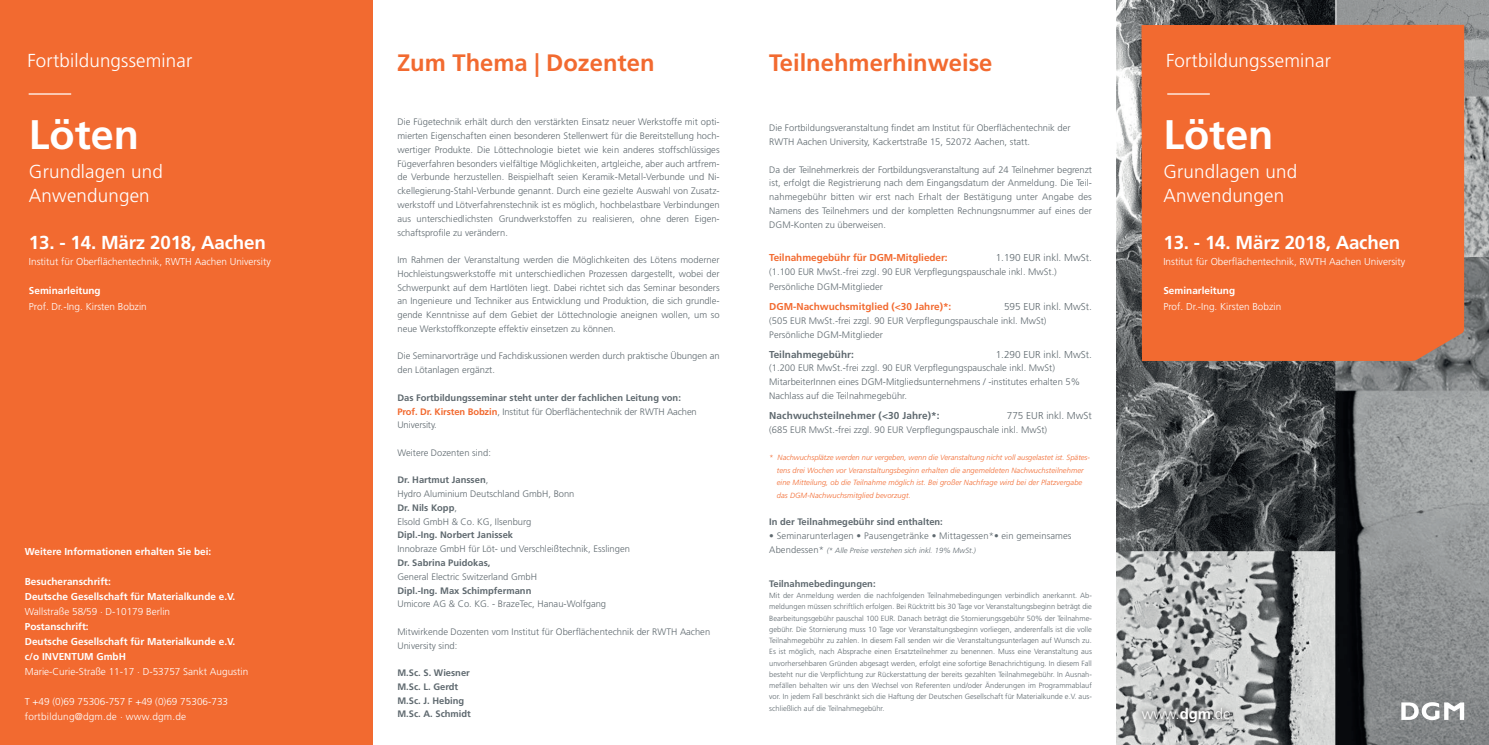
<style>
.page{position:relative;width:1489px;height:745px;background:#fff}
.page>*{position:absolute;margin:0;border:0;box-sizing:border-box;transform-origin:0 0}
.t1{font:700 41.25px "Frutiger LT Std";color:#fff}
.t2{font:700 23.75px "Frutiger LT Std";color:#f26a30}
.t3{font:300 18.75px/23.8px "Frutiger LT Std";letter-spacing:.01em;color:#fff}
.t4{font:700 18.75px "Frutiger LT Std";letter-spacing:-.01em;color:#fff}
.t5{font:300 15px "Frutiger LT Std";color:#fff}
.t6{font:300 10px "Frutiger LT Std";color:#fff}
.t7{font:700 10px/15px "Frutiger LT Std";color:#fff}
.t8{font:300 10px "Frutiger LT Std";color:#5f696f}
.t9{font:700 10px "Frutiger LT Std";letter-spacing:-.005em;color:#f26a30}
.t10{font:300 10px/15px "Frutiger LT Std";letter-spacing:.02em;color:#fff}
.t11{font:700 10px "Frutiger LT Std";letter-spacing:.01em;color:#5f696f}
.t12{font:300 9.38px/13.8px "Frutiger LT Std";color:#5f696f}
.t13{font:700 9.38px/13.8px "Frutiger LT Std";color:#5f696f}
.t14{font:300 7.5px/11.2px "Frutiger LT Std";color:#5f696f;text-align:justify}
.t15{font:italic 300 7.5px/12.5px "Frutiger LT Std";letter-spacing:.01em;color:#f26a30}
.t16{font:italic 300 7.5px "Frutiger LT Std";letter-spacing:.01em;color:#5f696f}
.s1{color:#f26a30}
.s2{font-weight:300}
.s3{font-weight:700}
.s4{font-style:normal;font-size:9.38px}
</style>
<div class="page">
<img style="left:1116px;top:0;width:372px;height:744px">
<div style="left:1141px;top:25px;width:322px;height:336px;background:#f26a30"></div>
<div style="left:0;top:0;width:372px;height:744px;background:#f26a30"></div>
<svg style="left:1401px;top:701px;width:62px;height:18px"></svg>
<svg style="left:1135px;top:701px;width:101px;height:26px;background:#9c9d9d"></svg>
<hr style="left:1167px;top:93px;width:42px;height:2px;background:#fff">
<hr style="left:29px;top:93px;width:42px;height:2px;background:#fff">
<h3 class="t3" style="left:27px;top:49px;width:166px">Fortbildungsseminar</h3>
<h2 class="t2" style="left:769px;top:49px;width:225px">Teilnehmerhinweise</h2>
<h2 class="t2" style="left:397px;top:49px;width:259px">Zum Thema | Dozenten</h2>
<h1 class="t1" style="left:29px;top:110px;width:112px">Löten</h1>
<h3 class="t3" style="left:29px;top:159px;width:135px">Grundlagen und<br>Anwendungen</h3>
<h3 class="t4" style="left:29px;top:231px;width:238px">13. - 14. März 2018, Aachen</h3>
<p class="t6" style="left:29px;top:256px;width:243px">Institut für Oberflächentechnik, RWTH Aachen University</p>
<p class="t7" style="left:29px;top:283px;width:73px">Seminarleitung</p>
<p class="t6" style="left:29px;top:301px;width:119px">Prof. Dr.-Ing. Kirsten Bobzin</p>
<p class="t7" style="left:25px;top:543px;width:188px">Weitere Informationen erhalten Sie bei:</p>
<p class="t7" style="left:25px;top:573px;width:212px">Besucheranschrift:<br>Deutsche Gesellschaft für Materialkunde e.V.</p>
<p class="t6" style="left:25px;top:605px;width:147px">Wallstraße 58/59 . D-10179 Berlin</p>
<p class="t7" style="left:25px;top:618px;width:212px">Postanschrift:<br>Deutsche Gesellschaft für Materialkunde e.V. c/o INVENTUM GmbH</p>
<p class="t6" style="left:25px;top:665px;width:225px">Marie-Curie-Straße 11-17 . D-53757 Sankt Augustin</p>
<p class="t10" style="left:25px;top:693px;width:205px">T +49 (0)69 75306-757 F +49 (0)69 75306-733 fortbildung@dgm.de . www.dgm.de</p>
<p class="t12" style="left:397px;top:115px;width:324px;text-align:justify">Die Fügetechnik erhält durch den verstärkten Einsatz neuer Werkstoffe mit opti&shy;mierten Eigenschaften einen besonderen Stellenwert für die Bereitstellung hoch&shy;wertiger Produkte. Die Löttechnologie bietet wie kein anderes stoffschlüssiges Fügeverfahren besonders vielfältige Möglichkeiten, artgleiche, aber auch artfrem&shy;de Verbunde herzustellen. Beispielhaft seien Keramik-Metall-Verbunde und Ni&shy;ckellegierung-Stahl-Verbunde genannt. Durch eine gezielte Auswahl von Zusatz&shy;werkstoff und Lötverfahrenstechnik ist es möglich, hochbelastbare Verbindungen aus unterschiedlichsten Grundwerkstoffen zu realisieren, ohne deren Eigen&shy;schaftsprofile zu verändern.</p>
<p class="t12" style="left:397px;top:253px;width:324px;text-align:justify">Im Rahmen der Veranstaltung werden die Möglichkeiten des Lötens moderner Hochleistungswerkstoffe mit unterschiedlichen Prozessen dargestellt, wobei der Schwerpunkt auf dem Hartlöten liegt. Dabei richtet sich das Seminar besonders an Ingenieure und Techniker aus Entwicklung und Produktion, die sich grundle&shy;gende Kenntnisse auf dem Gebiet der Löttechnologie aneignen wollen, um so neue Werkstoffkonzepte effektiv einsetzen zu können.</p>
<p class="t12" style="left:397px;top:349px;width:324px">Die Seminarvorträge und Fachdiskussionen werden durch praktische Übungen an den Lötanlagen ergänzt.</p>
<p class="t13" style="left:397px;top:390px;width:301px">Das Fortbildungsseminar steht unter der fachlichen Leitung von:<br><span class="s1">Prof. Dr. Kirsten Bobzin</span><span class="s2">, Institut für Oberflächentechnik der RWTH Aachen<br>University.</span></p>
<p class="t12" style="left:397px;top:445px;width:95px">Weitere Dozenten sind:</p>
<p class="t12" style="left:397px;top:473px;width:178px"><span class="s3">Dr. Hartmut Janssen</span>,<br>Hydro Aluminium Deutschland GmbH, Bonn<br><span class="s3">Dr. Nils Kopp</span>,<br>Elsold GmbH &amp; Co. KG, Ilsenburg</p>
<p class="t13" style="left:397px;top:528px;width:117px">Dipl.-Ing. Norbert Janissek</p>
<p class="t12" style="left:397px;top:542px;width:234px">Innobraze GmbH für Löt- und Verschleißtechnik, Esslingen</p>
<p class="t13" style="left:397px;top:555px;width:94px">Dr. Sabrina Puidokas,</p>
<p class="t12" style="left:397px;top:569px;width:141px">General Electric Switzerland GmbH</p>
<p class="t13" style="left:397px;top:583px;width:135px">Dipl.-Ing. Max Schimpfermann</p>
<p class="t12" style="left:397px;top:597px;width:210px">Umicore AG &amp; Co. KG. - BrazeTec, Hanau-Wolfgang</p>
<p class="t12" style="left:397px;top:624px;width:314px">Mitwirkende Dozenten vom Institut für Oberflächentechnik der RWTH Aachen<br>University sind:</p>
<p class="t13" style="left:397px;top:665px;width:75px">M.Sc. S. Wiesner<br>M.Sc. L. Gerdt<br>M.Sc. J. Hebing<br>M.Sc. A. Schmidt</p>
<p class="t12" style="left:769px;top:121px;width:303px">Die Fortbildungsveranstaltung findet am Institut für Oberflächentechnik der<br>RWTH Aachen University, Kackertstraße 15, 52072 Aachen, statt.</p>
<p class="t12" style="left:769px;top:162px;width:324px;text-align:justify">Da der Teilnehmerkreis der Fortbildungsveranstaltung auf 24 Teilnehmer begrenzt ist, erfolgt die Registrierung nach dem Eingangsdatum der Anmeldung. Die Teil&shy;nahmegebühr bitten wir erst nach Erhalt der Bestätigung unter Angabe des Namens des Teilnehmers und der kompletten Rechnungsnummer auf eines der DGM-Konten zu überweisen.</p>
<p class="t9" style="left:769px;top:252px;width:180px">Teilnahmegebühr für DGM-Mitglieder:</p>
<p class="t8" style="left:995px;top:252px;width:98px">1.190 EUR inkl. MwSt.</p>
<p class="t12" style="left:769px;top:264px;width:289px;line-height:15px">(1.100 EUR MwSt.-frei zzgl. 90 EUR Verpflegungspauschale inkl. MwSt.)<br>Persönliche DGM-Mitglieder</p>
<p class="t9" style="left:769px;top:300px;width:183px">DGM-Nachwuchsmitglied (&lt;30 Jahre)*:</p>
<p class="t8" style="left:1004px;top:301px;width:89px">595 EUR inkl. MwSt.</p>
<p class="t12" style="left:769px;top:314px;width:278px">(505 EUR MwSt.-frei zzgl. 90 EUR Verpflegungspauschale inkl. MwSt)<br>Persönliche DGM-Mitglieder</p>
<p class="t11" style="left:769px;top:348px;width:86px">Teilnahmegebühr:</p>
<p class="t8" style="left:995px;top:348px;width:98px">1.290 EUR inkl. MwSt.</p>
<p class="t12" style="left:769px;top:361px;width:312px">(1.200 EUR MwSt.-frei zzgl. 90 EUR Verpflegungspauschale inkl. MwSt)<br>MitarbeiterInnen eines DGM-Mitgliedsunternehmens / -institutes erhalten 5%<br>Nachlass auf die Teilnahmegebühr.</p>
<p class="t11" style="left:769px;top:409px;width:172px">Nachwuchsteilnehmer (&lt;30 Jahre)*:</p>
<p class="t8" style="left:1006px;top:409px;width:87px">775 EUR inkl. MwSt</p>
<p class="t12" style="left:769px;top:422px;width:279px">(685 EUR MwSt.-frei zzgl. 90 EUR Verpflegungspauschale inkl. MwSt)</p>
<p class="t15" style="left:776px;top:451px;width:315px;text-indent:-8px">* Nachwuchsplätze werden nur vergeben, wenn die Veranstaltung nicht voll ausgelastet ist. Spätes&shy;tens drei Wochen vor Veranstaltungsbeginn erhalten die angemeldeten Nachwuchsteilnehmer eine Mitteilung, ob die Teilnahme möglich ist. Bei großer Nachfrage wird bei der Platzvergabe das DGM-Nachwuchsmitglied bevorzugt.</p>
<p class="t13" style="left:769px;top:515px;width:175px">In der Teilnahmegebühr sind enthalten:</p>
<p class="t12" style="left:769px;top:529px;width:304px"><span class="s3">•</span> Seminarunterlagen <span class="s3">•</span> Pausengetränke <span class="s3">•</span> Mittagessen*<span class="s3">•</span> ein gemeinsames</p>
<p class="t16" style="left:769px;top:545px;width:208px"><span class="s4">Abendessen*</span> (* Alle Preise verstehen sich inkl. 19% MwSt.)</p>
<p class="t13" style="left:769px;top:576px;width:108px">Teilnahmebedingungen:</p>
<p class="t14" style="left:769px;top:589px;width:324px">Mit der Anmeldung werden die nachfolgenden Teilnahmebedingungen verbindlich anerkannt. Ab&shy;meldungen müssen schriftlich erfolgen. Bei Rücktritt bis 30 Tage vor Veranstaltungsbeginn beträgt die Bearbeitungsgebühr pauschal 100 EUR. Danach beträgt die Stornierungsgebühr 50% der Teilnahme&shy;gebühr. Die Stornierung muss 10 Tage vor Veranstaltungsbeginn vorliegen, anderenfalls ist die volle Teilnahmegebühr zu zahlen. In diesem Fall senden wir die Veranstaltungsunterlagen auf Wunsch zu.<br>Es ist möglich, nach Absprache einen Ersatzteilnehmer zu benennen. Muss eine Veranstaltung aus unvorhersehbaren Gründen abgesagt werden, erfolgt eine sofortige Benachrichtigung. In diesem Fall besteht nur die Verpflichtung zur Rückerstattung der bereits gezahlten Teilnahmegebühr. In Ausnah&shy;mefällen behalten wir uns den Wechsel von Referenten und/oder Änderungen im Programmablauf vor. In jedem Fall beschränkt sich die Haftung der Deutschen Gesellschaft für Materialkunde e.V. aus&shy;schließlich auf die Teilnahmegebühr.</p>
<h3 class="t3" style="left:1165px;top:49px;width:166px">Fortbildungsseminar</h3>
<h1 class="t1" style="left:1163px;top:110px;width:112px">Löten</h1>
<h3 class="t3" style="left:1163px;top:159px;width:135px">Grundlagen und<br>Anwendungen</h3>
<h3 class="t4" style="left:1163px;top:231px;width:238px">13. - 14. März 2018, Aachen</h3>
<p class="t6" style="left:1163px;top:256px;width:243px">Institut für Oberflächentechnik, RWTH Aachen University</p>
<p class="t7" style="left:1163px;top:283px;width:73px">Seminarleitung</p>
<p class="t6" style="left:1163px;top:301px;width:119px">Prof. Dr.-Ing. Kirsten Bobzin</p>
<h3 class="t5" style="left:1141px;top:704px;width:90px">www.<span class="s3">dgm</span>.de</h3>
</div>
